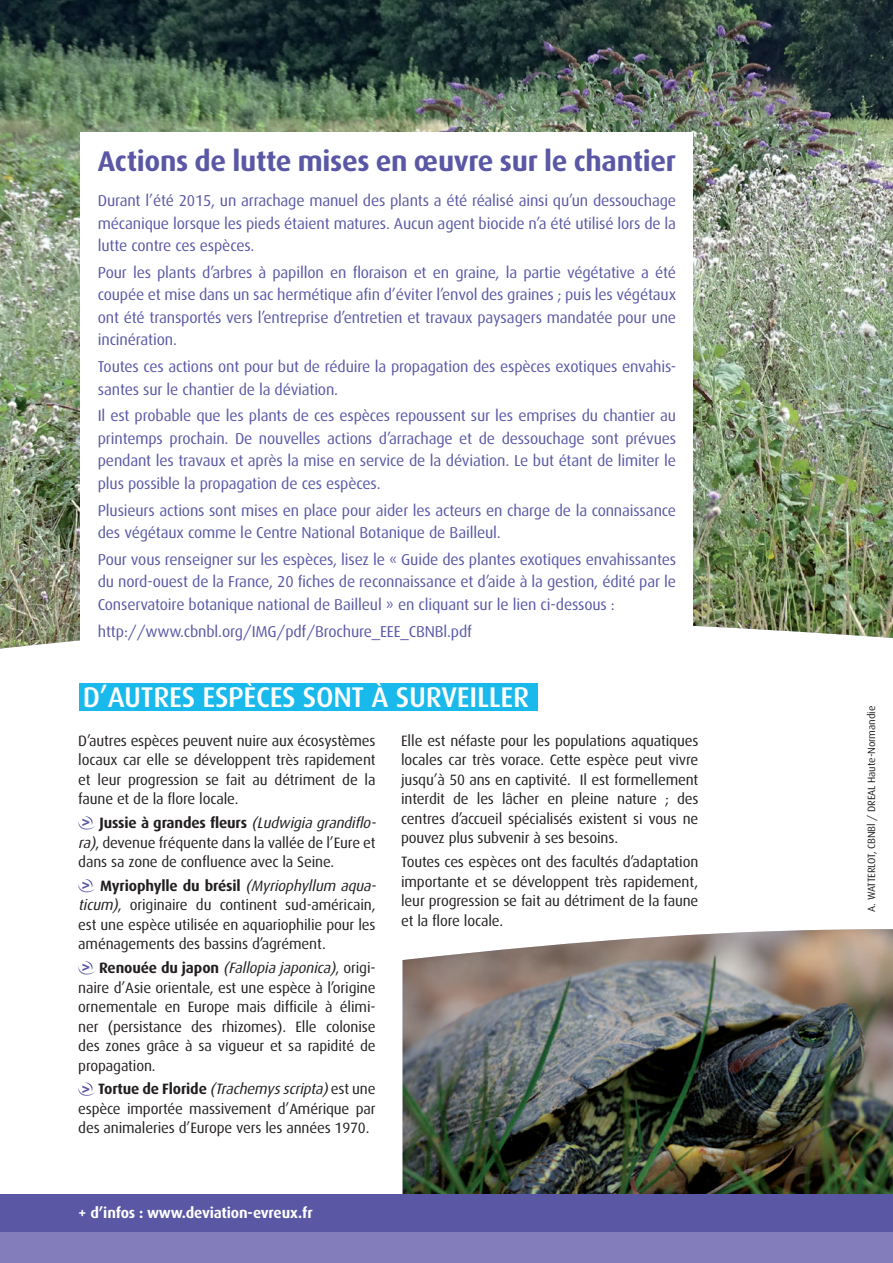
<style>
.page{position:relative;width:893px;height:1263px;background:#fff}
.page>*{position:absolute;margin:0;border:0;box-sizing:border-box;transform-origin:0 0}
.t1{font:700 28.5px "Dax";letter-spacing:-.01em;color:#5a57a5}
.t2{font:500 28.5px "Dax";letter-spacing:-.01em;color:#fff}
.t3{font:15.75px/22.5px "Dax";letter-spacing:-.01em;color:#5a57a5;text-align:justify}
.t4{font:15px/19.5px "Dax";letter-spacing:-.01em;color:#231f20;text-align:justify}
.t5{font:700 15px "Dax";letter-spacing:-.01em;color:#fff}
.t6{font:10.5px "Dax";letter-spacing:-.01em;color:#231f20}
.s1{font-weight:700;font-size:16.95px;color:#5a57a5}
.s2{font-weight:700}
.s3{font-style:italic}
</style>
<div class="page">
<img style="left:403px;top:929px;width:490px;height:265px">
<div style="left:0;top:1194px;width:893px;height:38px;background:#5a57a5"></div>
<div style="left:0;top:1232px;width:893px;height:31px;background:#837dbb"></div>
<img style="left:0;top:0;width:893px;height:649px">
<svg style="left:78px;top:816px;width:17px;height:14px"></svg>
<svg style="left:78px;top:879px;width:17px;height:13px"></svg>
<svg style="left:78px;top:961px;width:17px;height:14px"></svg>
<svg style="left:78px;top:1082px;width:17px;height:14px"></svg>
<div style="left:79px;top:683px;width:459px;height:27px;background:#1ab9ec"></div>
<div style="left:81px;top:132px;width:612px;height:541px;background:#fff"></div>
<h1 class="t1" style="left:98px;top:145px;width:580px">Actions de lutte mises en œuvre sur le chantier</h1>
<p class="t3" style="left:98px;top:189px;width:580px">Durant l’été 2015, un arrachage manuel des plants a été réalisé ainsi qu’un dessouchage mécanique lorsque les pieds étaient matures. Aucun agent biocide n’a été utilisé lors de la lutte contre ces espèces.</p>
<p class="t3" style="left:98px;top:261px;width:580px">Pour les plants d’arbres à papillon en floraison et en graine, la partie végétative a été coupée et mise dans un sac hermétique afin d’éviter l’envol des graines ; puis les végétaux ont été transportés vers l’entreprise d’entretien et travaux paysagers mandatée pour une incinération.</p>
<p class="t3" style="left:98px;top:355px;width:580px">Toutes ces actions ont pour but de réduire la propagation des espèces exotiques envahis&shy;santes sur le chantier de la déviation.</p>
<p class="t3" style="left:98px;top:405px;width:580px">Il est probable que les plants de ces espèces repoussent sur les emprises du chantier au printemps prochain. De nouvelles actions d’arrachage et de dessouchage sont prévues pendant les travaux et après la mise en service de la déviation. Le but étant de limiter le plus possible la propagation de ces espèces.</p>
<p class="t3" style="left:98px;top:499px;width:580px">Plusieurs actions sont mises en place pour aider les acteurs en charge de la connaissance des végétaux comme le Centre National Botanique de Bailleul.</p>
<p class="t3" style="left:98px;top:548px;width:580px">Pour vous renseigner sur les espèces, lisez le « Guide des plantes exotiques envahissantes du nord-ouest de la France, 20 fiches de reconnaissance et d’aide à la gestion, édité par le Conservatoire botanique national de Bailleul » en cliquant sur le lien ci-dessous :</p>
<p class="t3" style="left:98px;top:620px;width:376px">http://www.cbnbl.org/IMG/pdf/Brochure_EEE_CBNBl.pdf</p>
<h1 class="t2" style="left:83px;top:681px;width:448px">D’AUTRES ESPÈCES SONT À SURVEILLER</h1>
<p class="t4" style="left:78px;top:731px;width:299px">D’autres espèces peuvent nuire aux écosystèmes locaux car elle se développent très rapidement et leur progression se fait au détriment de la faune et de la flore locale.</p>
<p class="t4" style="left:78px;top:813px;width:302px;text-align:left"><span class="s1">&gt;</span> <span class="s2">Jussie à grandes fleurs</span> <span class="s3">(Ludwigia grandiflo&shy;ra)</span>, devenue fréquente dans la vallée de l’Eure et dans sa zone de confluence avec la Seine.</p>
<p class="t4" style="left:78px;top:876px;width:302px;text-align:left"><span class="s1">&gt;</span> <span class="s2">Myriophylle du brésil</span> <span class="s3">(Myriophyllum aqua&shy;ticum)</span>, originaire du continent sud-américain, est une espèce utilisée en aquariophilie pour les aménagements des bassins d’agrément.</p>
<p class="t4" style="left:78px;top:958px;width:299px"><span class="s1">&gt;</span> <span class="s2">Renouée du japon</span> <span class="s3">(Fallopia japonica)</span>, origi&shy;naire d’Asie orientale, est une espèce à l’origine ornementale en Europe mais difficile à élimi&shy;ner (persistance des rhizomes). Elle colonise des zones grâce à sa vigueur et sa rapidité de propagation.</p>
<p class="t4" style="left:78px;top:1079px;width:299px"><span class="s1">&gt;</span> <span class="s2">Tortue de Floride</span> <span class="s3">(Trachemysscripta)</span>est une espèce importée massivement d’Amérique par des animaleries d’Europe vers les années 1970.</p>
<p class="t4" style="left:401px;top:731px;width:299px">Elle est néfaste pour les populations aquatiques locales car très vorace. Cette espèce peut vivre jusqu’à 50 ans en captivité. Il est formellement interdit de les lâcher en pleine nature ; des centres d’accueil spécialisés existent si vous ne pouvez plus subvenir à ses besoins.</p>
<p class="t4" style="left:401px;top:852px;width:299px">Toutes ces espèces ont des facultés d’adaptation importante et se développent très rapidement, leur progression se fait au détriment de la faune et la flore locale.</p>
<p class="t5" style="left:78px;top:1204px;width:236px">+ d’infos : www.deviation-evreux.fr</p>
<p class="t6" style="left:866px;top:912px;width:208px;rotate:-90deg">A. WATTERLOT, CBNBl / DREAL Haute-Normandie</p>
</div>
